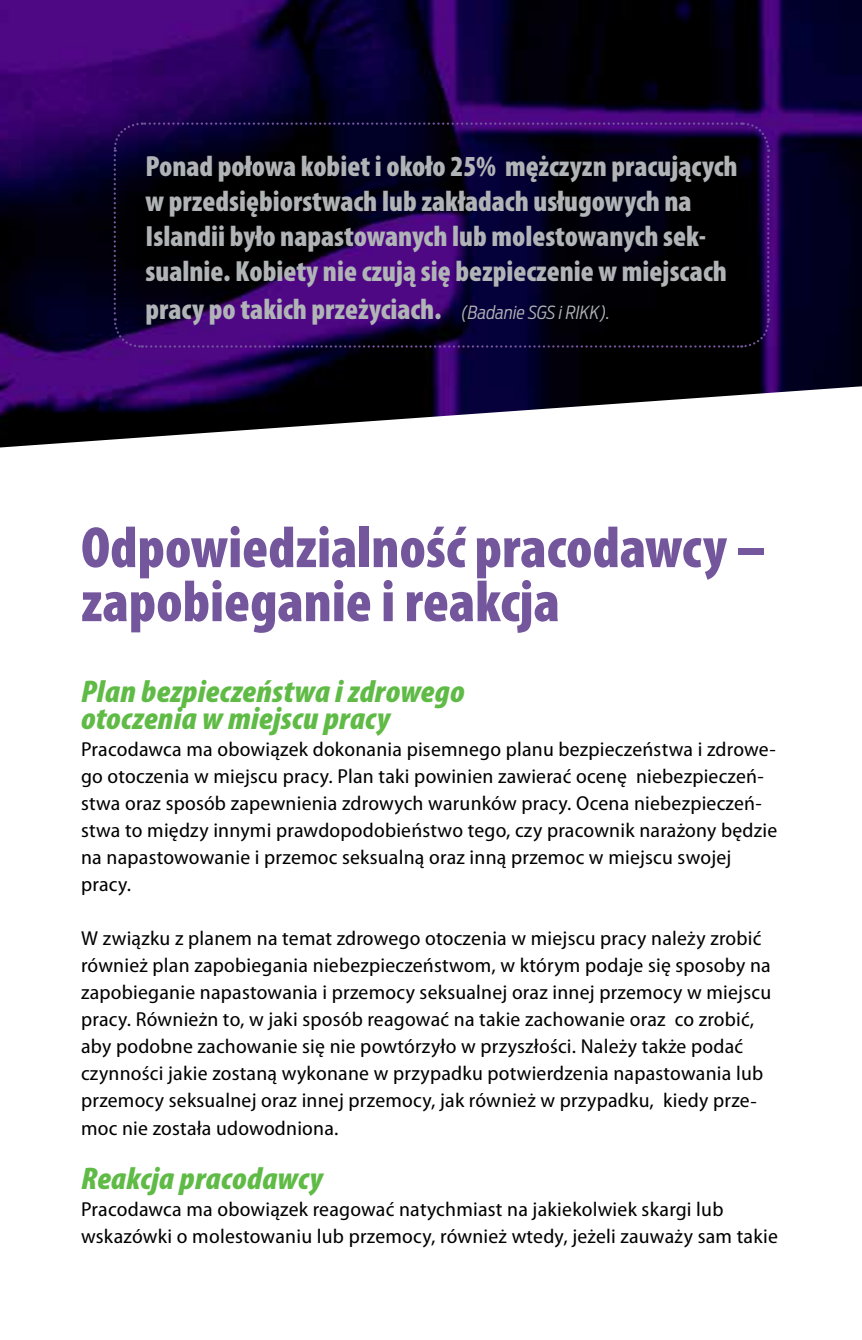
<style>
.page{position:relative;width:862px;height:1340px;background:#fff}
.page>*{position:absolute;margin:0;border:0;box-sizing:border-box;transform-origin:0 0}
.t1{font:900 condensed 58.5px/54px "Myriad Pro";color:#74569d}
.t2{font:italic 900 condensed 31.5px/27px "Myriad Pro";letter-spacing:.01em;color:#5fbb46;scale:1.04 1}
.t3{font:italic 900 condensed 31.5px "Myriad Pro";letter-spacing:.01em;color:#5fbb46;scale:1.06 1}
.t4{font:900 condensed 29.25px/35.1px "Myriad Pro";color:#b1b4b6}
.t5{font:semi-condensed 20.25px/27px "Myriad Pro";letter-spacing:.01em;color:#000;scale:1.06 1}
.s1{font-family:"Antenna Cond";font-weight:300;font-style:italic;font-stretch:normal;font-size:18px}
</style>
<div class="page">
<img style="left:0;top:0;width:861px;height:447px">
<svg style="left:112px;top:121px;width:658px;height:228px;background:#100227"></svg>
<h3 class="t4" style="left:145px;top:149px;width:593px">Ponad połowa kobiet i około 25% mężczyzn pracujących w przedsiębiorstwach lub zakładach usługowych na Islandii było napastowanych lub molestowanych sek&shy;sualnie. Kobiety nie czują się bezpieczenie w miejscach</h3>
<h3 class="t4" style="left:145px;top:292px;width:466px">pracy po takich przeżyciach. <span class="s1">(Badanie SGS i RIKK).</span></h3>
<h1 class="t1" style="left:81px;top:521px;width:685px">Odpowiedzialność pracodawcy – zapobieganie i reakcja</h1>
<h2 class="t2" style="left:81px;top:679px;width:370px">Plan bezpieczeństwa i zdrowego otoczenia w miejscu pracy</h2>
<p class="t5" style="left:81px;top:736px;width:658px">Pracodawca ma obowiązek dokonania pisemnego planu bezpieczeństwa i zdrowe&shy;go otoczenia w miejscu pracy. Plan taki powinien zawierać ocenę niebezpieczeń&shy;stwa oraz sposób zapewnienia zdrowych warunków pracy. Ocena niebezpieczeń&shy;stwa to między innymi prawdopodobieństwo tego, czy pracownik narażony będzie na napastowowanie i przemoc seksualną oraz inną przemoc w miejscu swojej pracy.</p>
<p class="t5" style="left:81px;top:925px;width:652px">W związku z planem na temat zdrowego otoczenia w miejscu pracy należy zrobić również plan zapobiegania niebezpieczeństwom, w którym podaje się sposoby na zapobieganie napastowania i przemocy seksualnej oraz innej przemocy w miejscu pracy. Równieżn to, w jaki sposób reagować na takie zachowanie oraz co zrobić, aby podobne zachowanie się nie powtórzyło w przyszłości. Należy także podać czynności jakie zostaną wykonane w przypadku potwierdzenia napastowania lub przemocy seksualnej oraz innej przemocy, jak również w przypadku, kiedy prze&shy;moc nie została udowodniona.</p>
<h2 class="t3" style="left:81px;top:1161px;width:229px">Reakcja pracodawcy</h2>
<p class="t5" style="left:81px;top:1195px;width:658px">Pracodawca ma obowiązek reagować natychmiast na jakiekolwiek skargi lub wskazówki o molestowaniu lub przemocy, również wtedy, jeżeli zauważy sam takie</p>
</div>
